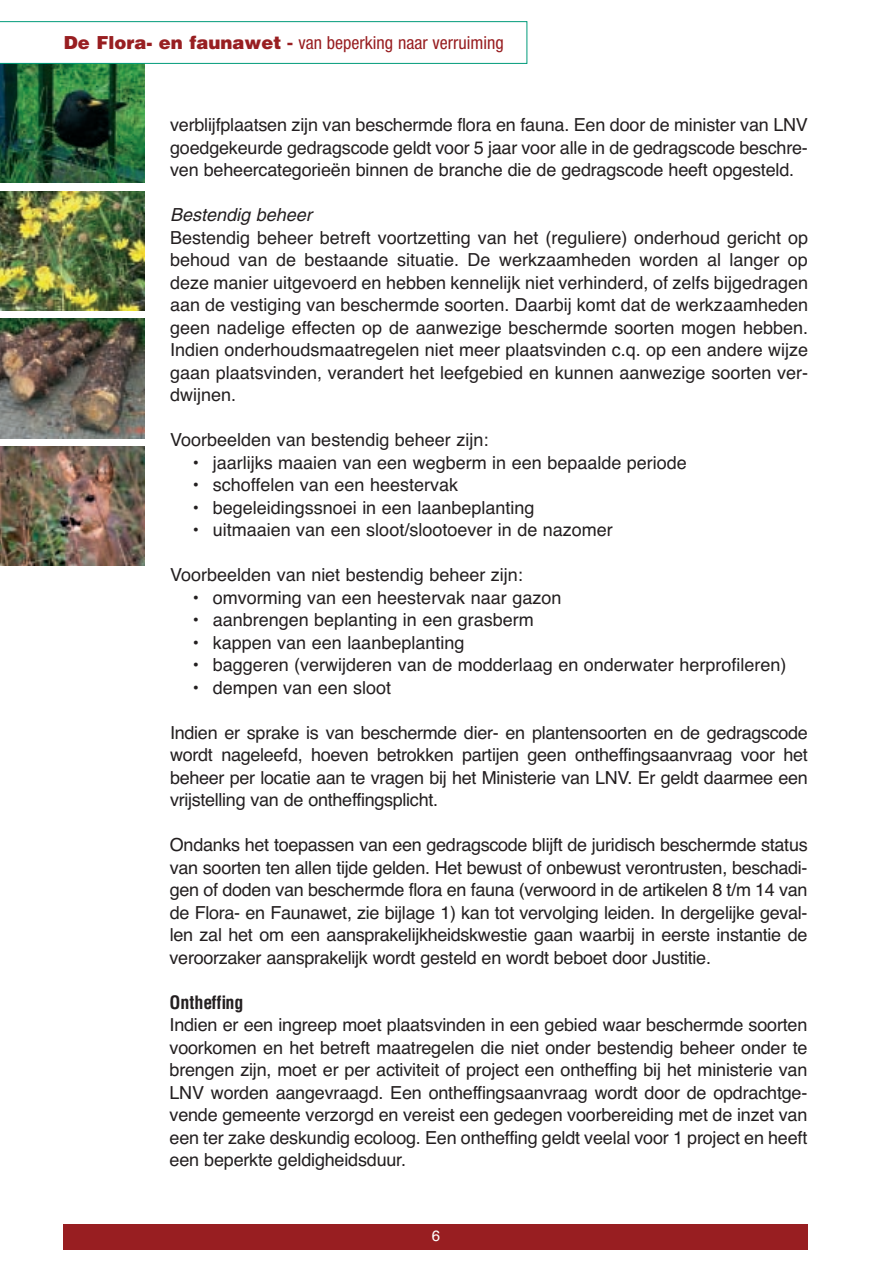
<style>
.page{position:relative;width:893px;height:1263px;background:#fff}
.page>*{position:absolute;margin:0;border:0;box-sizing:border-box;transform-origin:0 0}
.t1{font:18px/22.5px "Helvetica";color:#231f20;text-align:justify}
.t2{font:condensed 18px "Helvetica Neue";color:#981e21}
.t3{font:italic 18px "Helvetica";color:#231f20}
.t4{font:700 condensed 18px "Helvetica";color:#231f20}
.t5{font:15px "Helvetica";color:#fff}
.s1{font-family:"Helvetica";font-weight:900;font-stretch:normal}
.s2{font-family:"Helvetica Bold TT";font-stretch:normal}
</style>
<div class="page">
<div style="left:64px;top:1225px;width:744px;height:25px;background:#981e21"></div>
<img style="left:0;top:64px;width:145px;height:119px">
<img style="left:0;top:191px;width:145px;height:119px">
<img style="left:0;top:319px;width:145px;height:119px">
<img style="left:0;top:446px;width:145px;height:120px">
<svg style="left:0;top:21px;width:527px;height:43px"></svg>
<p class="t2" style="left:64px;top:37px;width:441px"><span class="s1">De Flora- en faunawet</span> <span class="s2">-</span> van beperking naar verruiming</p>
<p class="t1" style="left:170px;top:114px;width:639px">verblijfplaatsen zijn van beschermde flora en fauna. Een door de minister van LNV goedgekeurde gedragscode geldt voor 5 jaar voor alle in de gedragscode beschre&shy;ven beheercategorieën binnen de branche die de gedragscode heeft opgesteld.</p>
<p class="t3" style="left:170px;top:208px;width:143px">Bestendig beheer</p>
<p class="t1" style="left:170px;top:226px;width:639px">Bestendig beheer betreft voortzetting van het (reguliere) onderhoud gericht op behoud van de bestaande situatie. De werkzaamheden worden al langer op deze manier uitgevoerd en hebben kennelijk niet verhinderd, of zelfs bijgedragen aan de vestiging van beschermde soorten. Daarbij komt dat de werkzaamheden geen nadelige effecten op de aanwezige beschermde soorten mogen hebben.<br>Indien onderhoudsmaatregelen niet meer plaatsvinden c.q. op een andere wijze gaan plaatsvinden, verandert het leefgebied en kunnen aanwezige soorten ver&shy;dwijnen.</p>
<p class="t1" style="left:170px;top:429px;width:320px">Voorbeelden van bestendig beheer zijn:</p>
<p class="t1" style="left:191px;top:451px;width:497px">• jaarlijks maaien van een wegberm in een bepaalde periode</p>
<p class="t1" style="left:191px;top:474px;width:268px">• schoffelen van een heestervak</p>
<p class="t1" style="left:191px;top:496px;width:344px">• begeleidingssnoei in een laanbeplanting</p>
<p class="t1" style="left:191px;top:519px;width:423px">• uitmaaien van een sloot/slootoever in de nazomer</p>
<p class="t1" style="left:170px;top:564px;width:354px">Voorbeelden van niet bestendig beheer zijn:</p>
<p class="t1" style="left:191px;top:586px;width:371px">• omvorming van een heestervak naar gazon</p>
<p class="t1" style="left:191px;top:609px;width:344px">• aanbrengen beplanting in een grasberm</p>
<p class="t1" style="left:191px;top:631px;width:274px">• kappen van een laanbeplanting</p>
<p class="t1" style="left:191px;top:654px;width:596px">• baggeren (verwijderen van de modderlaag en onderwater herprofileren)</p>
<p class="t1" style="left:191px;top:676px;width:201px">• dempen van een sloot</p>
<p class="t1" style="left:170px;top:721px;width:639px">Indien er sprake is van beschermde dier- en plantensoorten en de gedragscode wordt nageleefd, hoeven betrokken partijen geen ontheffingsaanvraag voor het beheer per locatie aan te vragen bij het Ministerie van LNV. Er geldt daarmee een vrijstelling van de ontheffingsplicht.</p>
<p class="t1" style="left:170px;top:834px;width:640px">Ondanks het toepassen van een gedragscode blijft de juridisch beschermde status van soorten ten allen tijde gelden. Het bewust of onbewust verontrusten, beschadi&shy;gen of doden van beschermde flora en fauna (verwoord in de artikelen 8 t/m 14 van de Flora- en Faunawet, zie bijlage 1) kan tot vervolging leiden. In dergelijke geval&shy;len zal het om een aansprakelijkheidskwestie gaan waarbij in eerste instantie de veroorzaker aansprakelijk wordt gesteld en wordt beboet door Justitie.</p>
<p class="t4" style="left:170px;top:995px;width:75px">Ontheffing</p>
<p class="t1" style="left:170px;top:1014px;width:640px">Indien er een ingreep moet plaatsvinden in een gebied waar beschermde soorten voorkomen en het betreft maatregelen die niet onder bestendig beheer onder te brengen zijn, moet er per activiteit of project een ontheffing bij het ministerie van LNV worden aangevraagd. Een ontheffingsaanvraag wordt door de opdrachtge&shy;vende gemeente verzorgd en vereist een gedegen voorbereiding met de inzet van een ter zake deskundig ecoloog. Een ontheffing geldt veelal voor 1 project en heeft een beperkte geldigheidsduur.</p>
<p class="t5" style="left:432px;top:1227px;width:10px">6</p>
</div>
